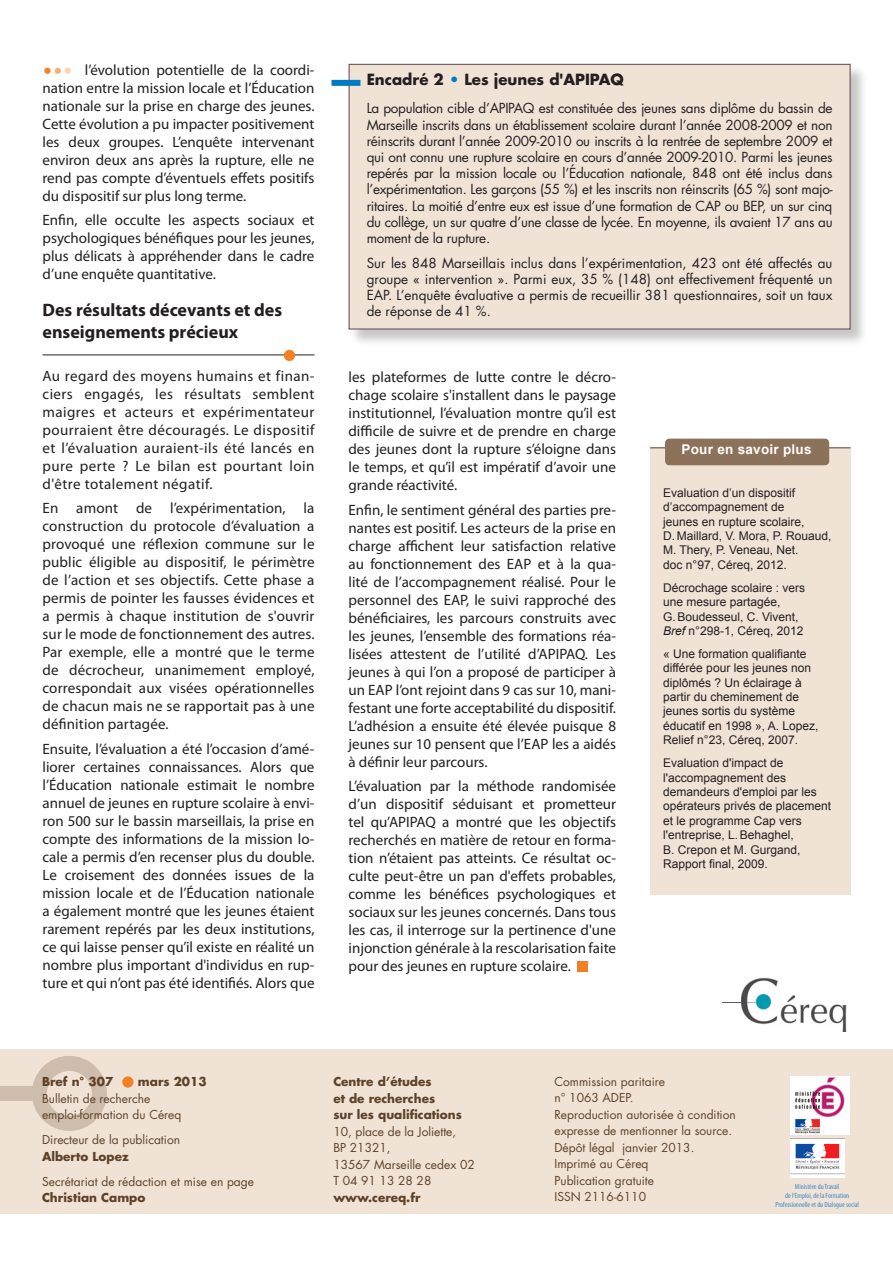
<style>
.page{position:relative;width:893px;height:1263px;background:#fff}
.page>*{position:absolute;margin:0;border:0;box-sizing:border-box;transform-origin:0 0}
.INTERTITRES{font:700 18px/21.6px "Myriad Pro";color:#231f20}
.t1{font:300 16.5px "Futura";color:#f48026}
.TEXTE{font:15px/18px "Myriad Pro";color:#231f20;text-align:justify}
.TITREENCADRE{font:700 15px "Futura";color:#231f20}
.TEXTEENCADRE{font:13.5px/16.2px "Futura";letter-spacing:-.01em;color:#231f20;text-align:justify}
.TEXTE-2{font:700 13.5px "Arial";letter-spacing:.02em;color:#fff}
.BIBLIO{font:12px/14.4px "Arial";color:#231f20}
.t2{font:12px/16.5px "Futura";color:#5d4228}
.t3{font:700 12px/16.5px "Futura";color:#5d4228}
.t4{font:condensed 7.5px/9px "Myriad Pro";color:#3f8dcb;text-align:center}
.s1{color:#faae74}
.s2{color:#fdd4b2}
.s3{color:#007cc2}
.s4{font-style:italic}
</style>
<div class="page">
<div style="left:0;top:1049px;width:893px;height:165px;background:#f1e2d6"></div>
<div style="left:0;top:1086px;width:39px;height:15px;background:#cebcac"></div>
<div style="left:32px;top:1056px;width:75px;height:75px;border:15px solid #9a846e;border-radius:50%"></div>
<div style="left:122px;top:1076px;width:12px;height:11px;background:#f48026;border-radius:50%"></div>
<div style="left:577px;top:961px;width:11px;height:11px;background:#f48026"></div>
<hr style="left:43px;top:354px;width:271px;height:1px;background:#231f20">
<div style="left:284px;top:350px;width:11px;height:11px;background:#f48026;border-radius:50%"></div>
<div style="left:349px;top:65px;width:519px;height:281px;background:#231f20;opacity:.25"></div>
<div style="left:349px;top:64px;width:501px;height:265px;background:#f1e2d6"></div>
<div style="left:349px;top:64px;width:502px;height:266px;border:1px solid #6c5560"></div>
<div style="left:331px;top:80px;width:29px;height:6px;background:#007cc2"></div>
<div style="left:650px;top:448px;width:200px;height:447px;background:#f1e2d6"></div>
<hr style="left:650px;top:447px;width:200px;height:1px;background:#5d4228">
<div style="left:665px;top:439px;width:164px;height:26px;background:#8c725b;border-radius:4px"></div>
<img style="left:741px;top:977px;width:105px;height:54px">
<svg style="left:722px;top:1002px;width:21px;height:1px"></svg>
<img style="left:790px;top:1076px;width:60px;height:58px">
<img style="left:790px;top:1139px;width:54px;height:38px">
<p class="TEXTE" style="left:43px;top:61px;width:273px;text-indent:42px">l’évolution potentielle de la coordi&shy;nation entre la mission locale et l’Éducation nationale sur la prise en charge des jeunes.<br>Cette évolution a pu impacter positivement les deux groupes. L’enquête intervenant environ deux ans après la rupture, elle ne rend pas compte d’éventuels effets positifs du dispositif sur plus long terme.</p>
<p class="TEXTE" style="left:43px;top:211px;width:273px">Enfin, elle occulte les aspects sociaux et psychologiques bénéfiques pour les jeunes, plus délicats à appréhender dans le cadre d’une enquête quantitative.</p>
<p class="INTERTITRES" style="left:43px;top:298px;width:241px">Des résultats décevants et des enseignements précieux</p>
<p class="TEXTE" style="left:43px;top:367px;width:273px">Au regard des moyens humains et finan&shy;ciers engagés, les résultats semblent maigres et acteurs et expérimentateur pourraient être découragés. Le dispositif et l’évaluation auraient-ils été lancés en pure perte ? Le bilan est pourtant loin d'être totalement négatif.</p>
<p class="TEXTE" style="left:43px;top:499px;width:274px">En amont de l’expérimentation, la construction du protocole d’évaluation a provoqué une réflexion commune sur le public éligible au dispositif, le périmètre de l’action et ses objectifs. Cette phase a permis de pointer les fausses évidences et a permis à chaque institution de s'ouvrir sur le mode de fonctionnement des autres.<br>Par exemple, elle a montré que le terme de décrocheur, unanimement employé, correspondait aux visées opérationnelles de chacun mais ne se rapportait pas à une définition partagée.</p>
<p class="TEXTE" style="left:43px;top:739px;width:274px">Ensuite, l’évaluation a été l’occasion d’amé&shy;liorer certaines connaissances. Alors que l’Éducation nationale estimait le nombre annuel de jeunes en rupture scolaire à envi&shy;ron 500 sur le bassin marseillais, la prise en compte des informations de la mission lo&shy;cale a permis d’en recenser plus du double.<br>Le croisement des données issues de la mission locale et de l’Éducation nationale a également montré que les jeunes étaient rarement repérés par les deux institutions, ce qui laisse penser qu’il existe en réalité un nombre plus important d'individus en rup&shy;ture et qui n’ont pas été identifiés. Alors que</p>
<p class="t1" style="left:43px;top:60px;width:32px">•<span class="s1">•</span><span class="s2">•</span></p>
<p class="TITREENCADRE" style="left:367px;top:69px;width:259px">Encadré 2 <span class="s3">•</span> Les jeunes d'APIPAQ</p>
<p class="TEXTEENCADRE" style="left:367px;top:100px;width:467px">La population cible d’APIPAQ est constituée des jeunes sans diplôme du bassin de Marseille inscrits dans un établissement scolaire durant l’année 2008-2009 et non réinscrits durant l’année 2009-2010 ou inscrits à la rentrée de septembre 2009 et qui ont connu une rupture scolaire en cours d’année 2009-2010. Parmi les jeunes repérés par la mission locale ou l’Éducation nationale, 848 ont été inclus dans l’expérimentation. Les garçons (55 %) et les inscrits non réinscrits (65 %) sont majo&shy;ritaires. La moitié d’entre eux est issue d’une formation de CAP ou BEP, un sur cinq du collège, un sur quatre d’une classe de lycée. En moyenne, ils avaient 17 ans au moment de la rupture.</p>
<p class="TEXTEENCADRE" style="left:367px;top:254px;width:467px">Sur les 848 Marseillais inclus dans l’expérimentation, 423 ont été affectés au groupe « intervention ». Parmi eux, 35 % (148) ont effectivement fréquenté un EAP. L’enquête évaluative a permis de recueillir 381 questionnaires, soit un taux de réponse de 41 %.</p>
<p class="TEXTE" style="left:349px;top:368px;width:269px">les plateformes de lutte contre le décro&shy;chage scolaire s'installent dans le paysage institutionnel, l’évaluation montre qu’il est difficile de suivre et de prendre en charge des jeunes dont la rupture s’éloigne dans le temps, et qu’il est impératif d’avoir une grande réactivité.</p>
<p class="TEXTE" style="left:349px;top:500px;width:269px">Enfin, le sentiment général des parties pre&shy;nantes est positif. Les acteurs de la prise en charge affichent leur satisfaction relative au fonctionnement des EAP et à la qua&shy;lité de l’accompagnement réalisé. Pour le personnel des EAP, le suivi rapproché des bénéficiaires, les parcours construits avec les jeunes, l’ensemble des formations réa&shy;lisées attestent de l’utilité d’APIPAQ. Les jeunes à qui l’on a proposé de participer à un EAP l’ont rejoint dans 9 cas sur 10, mani&shy;festant une forte acceptabilité du dispositif.<br>L’adhésion a ensuite été élevée puisque 8 jeunes sur 10 pensent que l’EAP les a aidés à définir leur parcours.</p>
<p class="TEXTE" style="left:349px;top:777px;width:269px">L’évaluation par la méthode randomisée d’un dispositif séduisant et prometteur tel qu’APIPAQ a montré que les objectifs recherchés en matière de retour en forma&shy;tion n’étaient pas atteints. Ce résultat oc&shy;culte peut-être un pan d'effets probables, comme les bénéfices psychologiques et sociaux sur les jeunes concernés. Dans tous les cas, il interroge sur la pertinence d'une injonction générale à la rescolarisation faite pour des jeunes en rupture scolaire.</p>
<p class="TEXTE-2" style="left:681px;top:440px;width:132px">Pour en savoir plus</p>
<p class="BIBLIO" style="left:663px;top:485px;width:170px">Evaluation d’un dispositif d’accompagnement de<br>jeunes en rupture scolaire,<br>D.Maillard, V. Mora, P. Rouaud,<br>M. Thery, P. Veneau, Net.<br>doc n°97, Céreq, 2012.</p>
<p class="BIBLIO" style="left:663px;top:580px;width:144px">Décrochage scolaire : vers une mesure partagée,<br>G.Boudesseul, C. Vivent,<br><span class="s4">Bref</span> n°298-1, Céreq, 2012</p>
<p class="BIBLIO" style="left:663px;top:646px;width:157px">« Une formation qualifiante différée pour les jeunes non diplômés ? Un éclairage à partir du cheminement de jeunes sortis du système éducatif en 1998 », A. Lopez,<br>Relief n°23, Céreq, 2007.</p>
<p class="BIBLIO" style="left:663px;top:756px;width:170px">Evaluation d'impact de l'accompagnement des demandeurs d'emploi par les opérateurs privés de placement et le programme Cap vers l'entreprise, L.Behaghel,<br>B. Crepon et M. Gurgand,<br>Rapport final, 2009.</p>
<p class="t3" style="left:42px;top:1073px;width:73px">Bref n° 307</p>
<p class="t3" style="left:138px;top:1073px;width:70px">mars 2013</p>
<p class="t2" style="left:42px;top:1090px;width:141px">Bulletin de recherche emploi-formation du Céreq</p>
<p class="t2" style="left:42px;top:1131px;width:140px">Directeur de la publication</p>
<p class="t3" style="left:42px;top:1147px;width:88px">Alberto Lopez</p>
<p class="t2" style="left:42px;top:1173px;width:213px">Secrétariat de rédaction et mise en page</p>
<p class="t3" style="left:42px;top:1189px;width:105px">Christian Campo</p>
<p class="t3" style="left:333px;top:1073px;width:103px">Centre d’études et de recherches</p>
<p class="t3" style="left:333px;top:1106px;width:130px">sur les qualifications</p>
<p class="t2" style="left:333px;top:1123px;width:124px">10, place de la Joliette,</p>
<p class="t2" style="left:333px;top:1139px;width:59px">BP 21321,</p>
<p class="t2" style="left:333px;top:1156px;width:143px">13567 Marseille cedex 02</p>
<p class="t2" style="left:333px;top:1172px;width:100px">T 04 91 13 28 28</p>
<p class="t3" style="left:333px;top:1188px;width:89px">www.cereq.fr</p>
<p class="t2" style="left:554px;top:1073px;width:112px">Commission paritaire</p>
<p class="t2" style="left:554px;top:1089px;width:81px">n° 1063 ADEP.</p>
<p class="t2" style="left:554px;top:1106px;width:183px">Reproduction autorisée à condition</p>
<p class="t2" style="left:554px;top:1122px;width:179px">expresse de mentionner la source.<br>Dépôt légal janvier 2013.</p>
<p class="t2" style="left:554px;top:1155px;width:96px">Imprimé au Céreq</p>
<p class="t2" style="left:554px;top:1172px;width:101px">Publication gratuite</p>
<p class="t2" style="left:554px;top:1188px;width:93px">ISSN 2116-6110</p>
<p class="t4" style="left:795px;top:1182px;width:46px">Ministère du Travail</p>
<p class="t4" style="left:775px;top:1191px;width:85px">de l’Emploi, de la Formation<br>Professionnelle et du Dialogue social</p>
</div>
